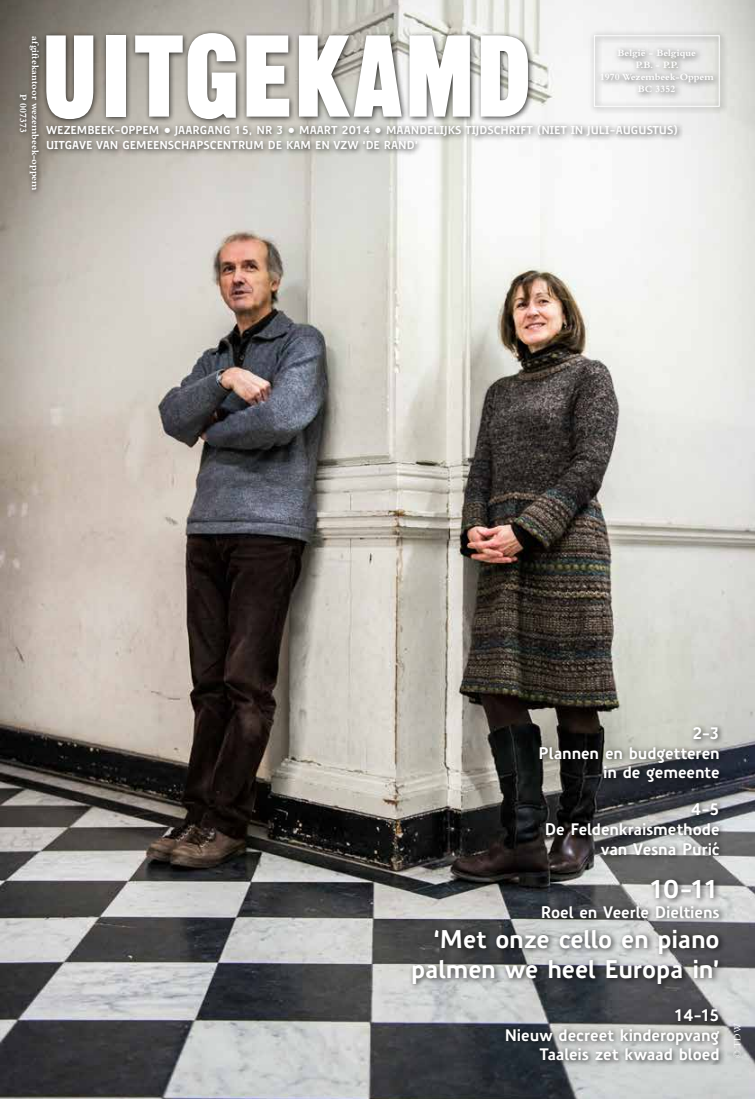
<style>
.page{position:relative;width:755px;height:1099px;background:#fff}
.page>*{position:absolute;margin:0;border:0;box-sizing:border-box;transform-origin:0 0}
.t1{font:112.5px "Cg Gothic No 4";color:#fff}
.t2{font:700 25px/30.1px "Precious Sans";letter-spacing:-.01em;color:#fff;text-align:right}
.t3{font:700 16.25px/19.6px "Precious Sans";letter-spacing:-.01em;color:#fff;text-align:right}
.t4{font:700 11.25px/15px "Precious Sans";color:#fff}
.t5{font:700 10px/12px "Bembo Std";color:#fff;text-align:center}
.t6{font:10px "Bembo Std";color:#fff}
</style>
<div class="page">
<img style="left:0;top:0;width:755px;height:1098px">
<div style="left:42px;top:28px;width:493px;height:98px;background:#000;opacity:.75"></div>
<div style="left:42px;top:121px;width:642px;height:36px;background:#000;opacity:.75"></div>
<div style="left:588px;top:30px;width:140px;height:85px;background:#000;opacity:.75"></div>
<div style="left:594px;top:35px;width:125px;height:72px;border:1px solid #fff"></div>
<div style="left:16px;top:33px;width:29px;height:164px;background:#000;opacity:.75"></div>
<div style="left:408px;top:875px;width:318px;height:115px;background:#000;opacity:.75"></div>
<div style="left:502px;top:1004px;width:224px;height:63px;background:#000;opacity:.75"></div>
<div style="left:541px;top:799px;width:184px;height:62px;background:#000;opacity:.75"></div>
<div style="left:535px;top:722px;width:191px;height:67px;background:#000;opacity:.75"></div>
<h1 class="t1" style="left:42px;top:10px;width:493px">UITGEKAMD</h1>
<p class="t4" style="left:46px;top:123px;width:633px">WEZEMBEEK-OPPEM • JAARGANG 15, NR 3 • MAART 2014 • MAANDELIJKS TIJDSCHRIFT (NIET IN JULI-AUGUSTUS)<br>UITGAVE VAN GEMEENSCHAPSCENTRUM DE KAM EN VZW ‘DE RAND’</p>
<p class="t5" style="left:41px;top:36px;width:155px;rotate:90deg">afgiftekantoor wezembeek-oppem<br>P 007373</p>
<p class="t5" style="left:600px;top:47px;width:115px">België - Belgique<br>P.B. - P.P.<br>1970 Wezembeek-Oppem<br>BC 3352</p>
<p class="t3" style="left:538px;top:723px;width:182px">2-3<br>Plannen en budgetteren in de gemeente</p>
<p class="t3" style="left:544px;top:800px;width:176px">4-5<br>De Feldenkraismethode van Vesna Puri´c</p>
<h2 class="t2" style="left:649px;top:874px;width:72px">10-11</h2>
<p class="t3" style="left:541px;top:902px;width:180px">Roel en Veerle Dieltiens</p>
<h2 class="t2" style="left:411px;top:924px;width:310px">‘Met onze cello en piano palmen we heel Europa in’</h2>
<p class="t3" style="left:505px;top:1005px;width:216px">14-15<br>Nieuw decreet kinderopvang<br>Taaleis zet kwaad bloed</p>
<p class="t6" style="left:731px;top:1058px;width:36px;rotate:-90deg">© TDW</p>
</div>
